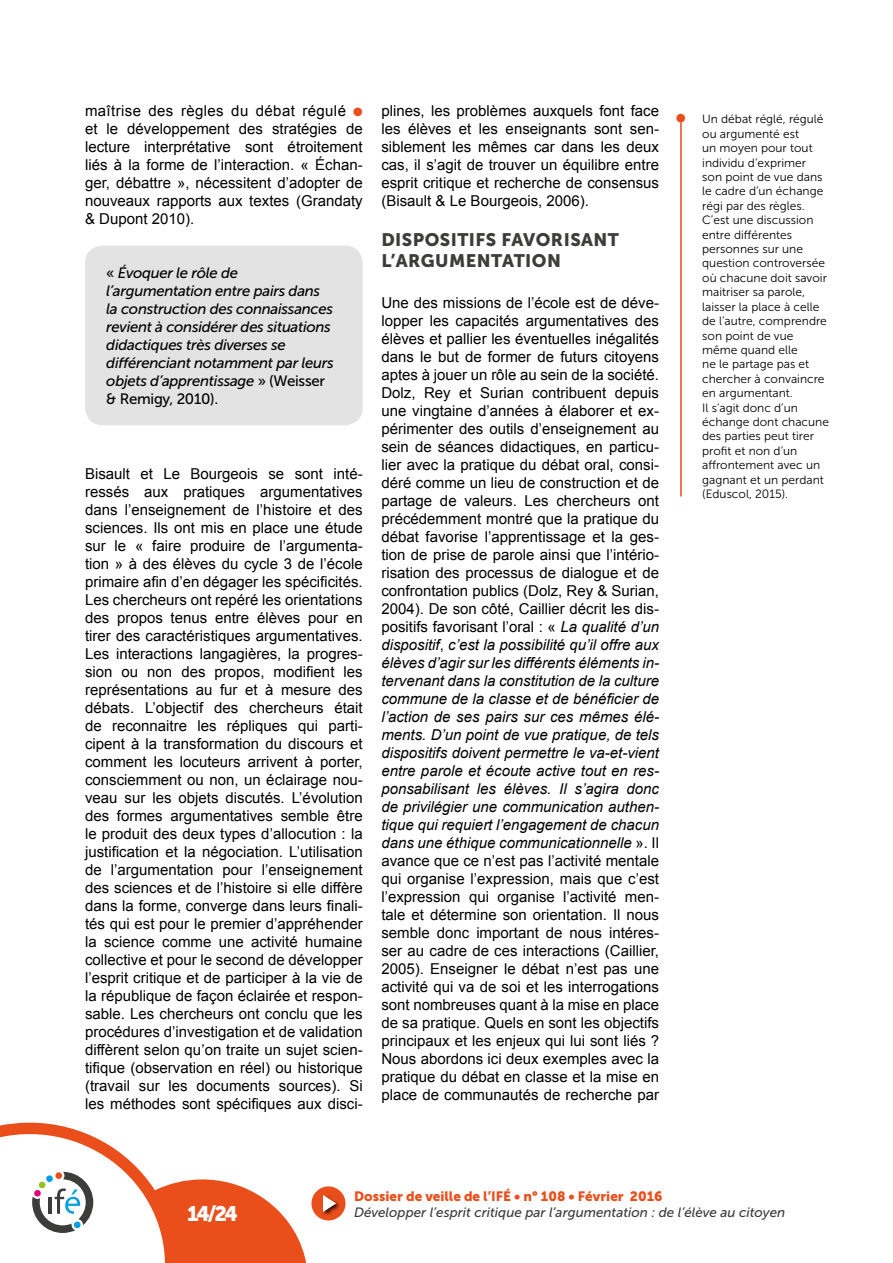
<style>
.page{position:relative;width:893px;height:1263px;background:#fff}
.page>*{position:absolute;margin:0;border:0;box-sizing:border-box;transform-origin:0 0}
.t1{font:21px "Museo Sans 900";color:#fff}
.t2{font:18px/21.6px "Museo Sans 900";letter-spacing:.025em;color:#3c3c3b}
.t3{font:15px/18px "Arial";color:#000;text-align:justify}
.t4{font:italic 15px/18px "Museo Sans 500";letter-spacing:-.02em;color:#000}
.t5{font:italic 13.5px "Museo Sans 500";color:#3c3c3b}
.t6{font:13.5px "Museo Sans 900";color:#e94e1b}
.t7{font:12px/14.4px "Museo Sans 300";color:#000}
.s1{color:#e94e1b}
.s2{font-style:normal}
.s3{font-style:italic}
</style>
<div class="page">
<div style="left:311px;top:1186px;width:34px;height:34px;background:#e94e1b;border-radius:50%"></div>
<div style="left:323px;top:1194px;width:17px;height:21px;background:#000;opacity:.75"></div>
<svg style="left:323px;top:1195px;width:13px;height:17px"></svg>
<svg style="left:0;top:1123px;width:306px;height:140px"></svg>
<div style="left:39px;top:1181px;width:7px;height:7px;background:#95c11f;border-radius:50%"></div>
<div style="left:46px;top:1175px;width:7px;height:7px;background:#009fe3;border-radius:50%"></div>
<div style="left:55px;top:1172px;width:7px;height:7px;background:#e94e1b;border-radius:50%"></div>
<div style="left:74px;top:1221px;width:7px;height:7px;background:#009fe3;border-radius:50%"></div>
<div style="left:34px;top:1190px;width:7px;height:7px;background:#e6007d;border-radius:50%"></div>
<div style="left:85px;top:245px;width:278px;height:180px;background:#e3e3e3;border-radius:18px"></div>
<hr style="left:680px;top:122px;width:2px;height:374px;background:#e94e1b">
<p class="t3" style="left:85px;top:102px;width:279px">maîtrise des règles du débat régulé <span class="s1">● </span>et le développement des stratégies de lecture interprétative sont étroitement liés à la forme de l’interaction. « Échan&shy;ger, débattre », nécessitent d’adopter de nouveaux rapports aux textes (Grandaty &amp; Dupont 2010).</p>
<p class="t4" style="left:106px;top:264px;width:229px"><span class="s2">«</span> Évoquer le rôle de l’argumentation entre pairs dans la construction des connaissances revient à considérer des situations didactiques très diverses se différenciant notamment par leurs objets d’apprentissage <span class="s2">» (Weisser &amp; Remigy, 2010).</span></p>
<p class="t3" style="left:85px;top:465px;width:279px">Bisault et Le Bourgeois se sont inté&shy;ressés aux pratiques argumentatives dans l’enseignement de l’histoire et des sciences. Ils ont mis en place une étude sur le « faire produire de l’argumenta&shy;tion » à des élèves du cycle 3 de l’école primaire afin d’en dégager les spécificités.<br>Les chercheurs ont repéré les orientations des propos tenus entre élèves pour en tirer des caractéristiques argumentatives.<br>Les interactions langagières, la progres&shy;sion ou non des propos, modifient les représentations au fur et à mesure des débats. L’objectif des chercheurs était de reconnaitre les répliques qui parti&shy;cipent à la transformation du discours et comment les locuteurs arrivent à porter, consciemment ou non, un éclairage nou&shy;veau sur les objets discutés. L’évolution des formes argumentatives semble être le produit des deux types d’allocution : la justification et la négociation. L’utilisation de l’argumentation pour l’enseignement des sciences et de l’histoire si elle diffère dans la forme, converge dans leurs finali&shy;tés qui est pour le premier d’appréhender la science comme une activité humaine collective et pour le second de développer l’esprit critique et de participer à la vie de la république de façon éclairée et respon&shy;sable. Les chercheurs ont conclu que les procédures d’investigation et de validation diffèrent selon qu’on traite un sujet scien&shy;tifique (observation en réel) ou historique (travail sur les documents sources). Si les méthodes sont spécifiques aux disci-</p>
<p class="t3" style="left:381px;top:102px;width:279px">plines, les problèmes auxquels font face les élèves et les enseignants sont sen&shy;siblement les mêmes car dans les deux cas, il s’agit de trouver un équilibre entre esprit critique et recherche de consensus (Bisault &amp; Le Bourgeois, 2006).</p>
<p class="t2" style="left:381px;top:229px;width:239px">DISPOSITIFS FAVORISANT<br>L’ARGUMENTATION</p>
<p class="t3" style="left:381px;top:294px;width:279px">Une des missions de l’école est de déve&shy;lopper les capacités argumentatives des élèves et pallier les éventuelles inégalités dans le but de former de futurs citoyens aptes à jouer un rôle au sein de la société.<br>Dolz, Rey et Surian contribuent depuis une vingtaine d’années à élaborer et ex&shy;périmenter des outils d’enseignement au sein de séances didactiques, en particu&shy;lier avec la pratique du débat oral, consi&shy;déré comme un lieu de construction et de partage de valeurs. Les chercheurs ont précédemment montré que la pratique du débat favorise l’apprentissage et la ges&shy;tion de prise de parole ainsi que l’intério&shy;risation des processus de dialogue et de confrontation publics (Dolz, Rey &amp; Surian, 2004). De son côté, Caillier décrit les dis&shy;positifs favorisant l’oral : « <span class="s3">La qualité d’un dispositif</span>, <span class="s3">c’est la possibilité qu’il offre aux élèves d’agir sur les différents éléments in&shy;tervenant dans la constitution de la culture commune de la classe et de bénéficier de l’action de ses pairs sur ces mêmes élé&shy;ments. D’un point de vue pratique, de tels dispositifs doivent permettre le va-et-vient entre parole et écoute active tout en res&shy;ponsabilisant les élèves. Il s’agira donc de privilégier une communication authen&shy;tique qui requiert l’engagement de chacun dans une éthique communicationnelle</span> ». Il avance que ce n’est pas l’activité mentale qui organise l’expression, mais que c’est l’expression qui organise l’activité men&shy;tale et détermine son orientation. Il nous semble donc important de nous intéres&shy;ser au cadre de ces interactions (Caillier, 2005). Enseigner le débat n’est pas une activité qui va de soi et les interrogations sont nombreuses quant à la mise en place de sa pratique. Quels en sont les objectifs principaux et les enjeux qui lui sont liés ?<br>Nous abordons ici deux exemples avec la pratique du débat en classe et la mise en place de communautés de recherche par</p>
<p class="t6" style="left:354px;top:1188px;width:310px">Dossier de veille de l’IFÉ • n° 108 • Février 2016</p>
<p class="t7" style="left:702px;top:112px;width:128px">Un débat réglé, régulé ou argumenté est<br>un moyen pour tout individu d’exprimer<br>son point de vue dans le cadre d’un échange régi par des règles.<br>C’est une discussion entre différentes personnes sur une question controversée où chacune doit savoir maitriser sa parole, laisser la place à celle de l’autre, comprendre son point de vue même quand elle<br>ne le partage pas et chercher à convaincre en argumentant.<br>Il s’agit donc d’un échange dont chacune des parties peut tirer profit et non d’un affrontement avec un gagnant et un perdant (Eduscol, 2015).</p>
<h1 class="t1" style="left:187px;top:1202px;width:53px">14/24</h1>
<p class="t5" style="left:354px;top:1205px;width:433px">Développer l’esprit critique par l’argumentation : de l’élève au citoyen</p>
</div>
